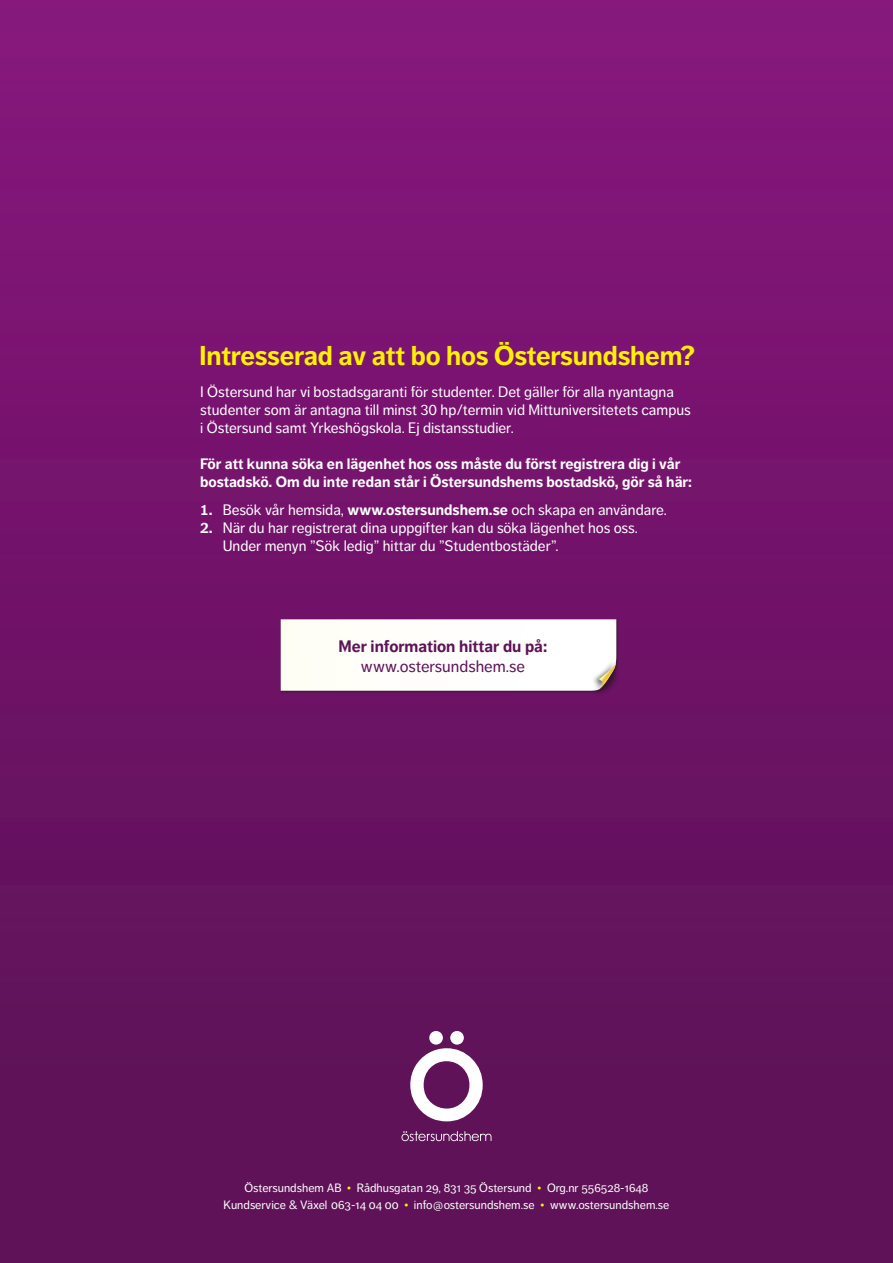
<style>
.page{position:relative;width:893px;height:1263px;background:#fff}
.page>*{position:absolute;margin:0;border:0;box-sizing:border-box;transform-origin:0 0}
.t1{font:700 27px "Dagny Pro";letter-spacing:-.005em;color:#fff101}
.t2{font:700 16.5px "Dagny Pro";color:#5e1258}
.t3{font:16.5px "Dagny Pro";color:#5e1258}
.t4{font:15px/18px "Dagny Pro";color:#fff}
.t5{font:700 15px/18px "Dagny Pro";color:#fff}
.t6{font:12px/16.5px "Dagny Pro";color:#fff;text-align:center}
.s1{font-weight:700}
.s2{color:#fff101}
</style>
<div class="page">
<div style="left:0;top:0;width:893px;height:1263px;background:linear-gradient(to bottom,#87167c,#591153)"></div>
<svg style="left:410px;top:1031px;width:73px;height:90px"></svg>
<svg style="left:401px;top:1131px;width:90px;height:10px"></svg>
<div style="left:280px;top:620px;width:341px;height:77px;background:#231f20;opacity:.5"></div>
<img style="left:583px;top:656px;width:38px;height:40px">
<img style="left:589px;top:656px;width:31px;height:41px">
<svg style="left:281px;top:619px;width:335px;height:72px"></svg>
<h1 class="t1" style="left:199px;top:340px;width:497px">Intresserad av att bo hos Östersundshem?</h1>
<p class="t4" style="left:200px;top:383px;width:492px">I Östersund har vi bostadsgaranti för studenter. Det gäller för alla nyantagna studenter som är antagna till minst 30 hp/termin vid Mittuniversitetets campus i Östersund samt Yrkeshögskola. Ej distansstudier.</p>
<p class="t5" style="left:200px;top:455px;width:493px">För att kunna söka en lägenhet hos oss måste du först registrera dig i vår bostadskö. Om du inte redan står i Östersundshems bostadskö, gör så här:</p>
<p class="t4" style="left:200px;top:501px;width:468px"><span class="s1">1.</span> Besök vår hemsida, <span class="s1">www.ostersundshem.se</span> och skapa en användare.</p>
<p class="t4" style="left:223px;top:519px;width:417px;text-indent:-22px"><span class="s1">2.</span> När du har registrerat dina uppgifter kan du söka lägenhet hos oss.<br>Under menyn ”Sök ledig” hittar du ”Studentbostäder”.</p>
<p class="t2" style="left:338px;top:637px;width:210px">Mer information hittar du på:</p>
<p class="t3" style="left:361px;top:657px;width:166px">www.ostersundshem.se</p>
<p class="t6" style="left:224px;top:1180px;width:447px">Östersundshem AB <span class="s2">•</span> Rådhusgatan 29, 831 35 Östersund <span class="s2">•</span> Org.nr 556528-1648<br>Kundservice &amp; Växel 063-14 04 00 <span class="s2">•</span> info@ostersundshem.se <span class="s2">•</span> www.ostersundshem.se</p>
</div>
